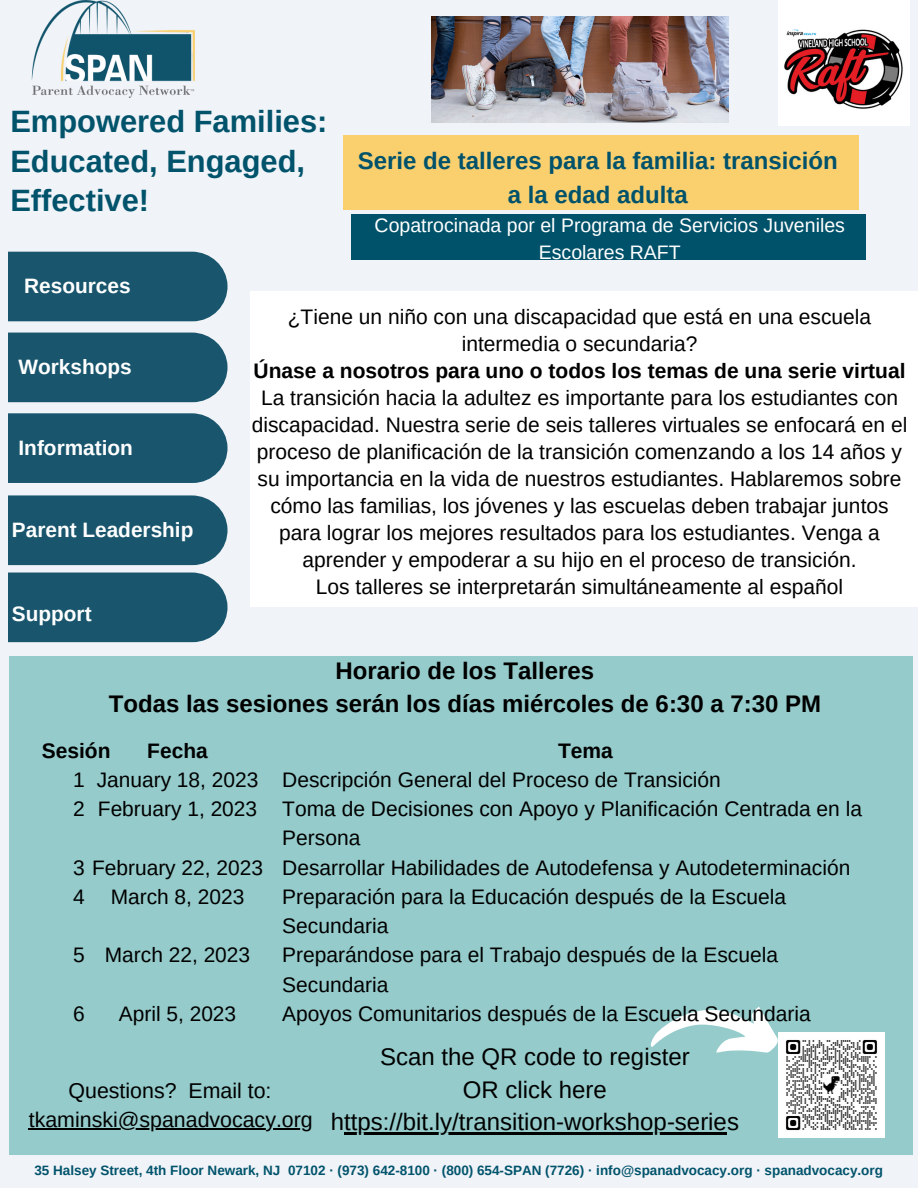
<style>
.page{position:relative;width:918px;height:1188px;background:#f0f3f8}
.page>*{position:absolute;margin:0;border:0;box-sizing:border-box;transform-origin:0 0}
.t1{font:700 30.9px/39.3px "Arimo";color:#00536b}
.t2{font:24px/32.7px "Arimo";color:#000;text-align:center}
.t3{font:700 24px/32.7px "Arimo";color:#000;text-align:center}
.t4{font:700 24px/33.8px "Arimo";color:#00526b;text-align:center}
.t5{font:21.3px/29.2px "Arimo";color:#000;text-align:center}
.t6{font:21px/29.2px "Arimo";color:#000}
.t7{font:700 21px "Arimo";color:#000}
.t8{font:700 20.85px "Arimo";color:#fff}
.t9{font:19.5px/27px "Arimo";color:#fff;text-align:center}
.t10{font:700 13.5px "Arimo";color:#00536b}
</style>
<div class="page">
<div style="left:251px;top:291px;width:667px;height:316px;background:#fff"></div>
<div style="left:344px;top:135px;width:515px;height:74px;background:#fad06f"></div>
<img style="left:31px;top:0;width:163px;height:98px">
<div style="left:9px;top:573px;width:219px;height:69px;background:#19566d"></div>
<div style="left:352px;top:215px;width:514px;height:45px;background:#00526b"></div>
<div style="left:9px;top:657px;width:903px;height:498px;background:#95cbcb"></div>
<img style="left:431px;top:16px;width:297px;height:107px">
<img style="left:779px;top:0;width:130px;height:125px">
<img style="left:779px;top:1032px;width:105px;height:106px">
<svg style="left:650px;top:1007px;width:128px;height:46px"></svg>
<div style="left:9px;top:495px;width:219px;height:70px;background:#19566d"></div>
<div style="left:9px;top:413px;width:219px;height:70px;background:#19566d"></div>
<div style="left:9px;top:333px;width:219px;height:69px;background:#19566d"></div>
<div style="left:9px;top:252px;width:219px;height:69px;background:#19566d"></div>
<hr style="left:29px;top:1128px;width:284px;height:1px;background:#000">
<hr style="left:344px;top:1133px;width:383px;height:2px;background:#000">
<h1 class="t1" style="left:10px;top:102px;width:319px">Empowered Families:<br>Educated, Engaged,<br>Effective!</h1>
<p class="t8" style="left:24px;top:274px;width:108px">Resources</p>
<p class="t4" style="left:358px;top:144px;width:482px">Serie de talleres para la familia: transición a la edad adulta</p>
<p class="t9" style="left:375px;top:211px;width:472px">Copatrocinada por el Programa de Servicios Juveniles<br>Escolares RAFT</p>
<p class="t8" style="left:19px;top:355px;width:115px">Workshops</p>
<p class="t8" style="left:19px;top:436px;width:116px">Information</p>
<p class="t8" style="left:12px;top:518px;width:183px">Parent Leadership</p>
<p class="t8" style="left:12px;top:602px;width:81px">Support</p>
<p class="t6" style="left:288px;top:303px;width:585px;line-height:27px;text-align:center">¿Tiene un niño con una discapacidad que está en una escuela intermedia o secundaria?</p>
<p class="t7" style="left:254px;top:359px;width:653px">Únase a nosotros para uno o todos los temas de una serie virtual</p>
<p class="t6" style="left:252px;top:384px;width:657px;line-height:27px;text-align:center">La transición hacia la adultez es importante para los estudiantes con discapacidad. Nuestra serie de seis talleres virtuales se enfocará en el proceso de planificación de la transición comenzando a los 14 años y su importancia en la vida de nuestros estudiantes. Hablaremos sobre cómo las familias, los jóvenes y las escuelas deben trabajar juntos para lograr los mejores resultados para los estudiantes. Venga a aprender y empoderar a su hijo en el proceso de transición.<br>Los talleres se interpretarán simultáneamente al español</p>
<p class="t3" style="left:109px;top:655px;width:714px">Horario de los Talleres<br>Todas las sesiones serán los días miércoles de 6:30 a 7:30 PM</p>
<p class="t7" style="left:42px;top:739px;width:70px">Sesión</p>
<p class="t6" style="left:73px;top:765px;width:13px">1<br>2</p>
<p class="t7" style="left:147px;top:739px;width:62px">Fecha</p>
<p class="t6" style="left:97px;top:765px;width:163px">January 18, 2023<br>February 1, 2023</p>
<p class="t6" style="left:73px;top:853px;width:191px">3 February 22, 2023<br>4</p>
<p class="t6" style="left:111px;top:882px;width:135px">March 8, 2023</p>
<p class="t6" style="left:73px;top:940px;width:13px">5</p>
<p class="t6" style="left:73px;top:999px;width:13px">6</p>
<p class="t6" style="left:105px;top:940px;width:147px">March 22, 2023</p>
<p class="t6" style="left:119px;top:999px;width:119px">April 5, 2023</p>
<p class="t7" style="left:558px;top:739px;width:56px">Tema</p>
<p class="t6" style="left:282px;top:765px;width:581px">Descripción General del Proceso de Transición<br>Toma de Decisiones con Apoyo y Planificación Centrada en la Persona<br>Desarrollar Habilidades de Autodefensa y Autodeterminación Preparación para la Educación después de la Escuela Secundaria<br>Preparándose para el Trabajo después de la Escuela Secundaria<br>Apoyos Comunitarios después de la Escuela Secundaria</p>
<p class="t5" style="left:29px;top:1076px;width:286px">Questions? Email to: tkaminski@spanadvocacy.org</p>
<p class="t2" style="left:331px;top:1041px;width:410px">Scan the QR code to register<br>OR click here https://bit.ly/transition-workshop-series</p>
<p class="t10" style="left:34px;top:1162px;width:850px">35 Halsey Street, 4th Floor Newark, NJ 07102 · (973) 642-8100 · (800) 654-SPAN (7726) · info@spanadvocacy.org · spanadvocacy.org</p>
</div>
